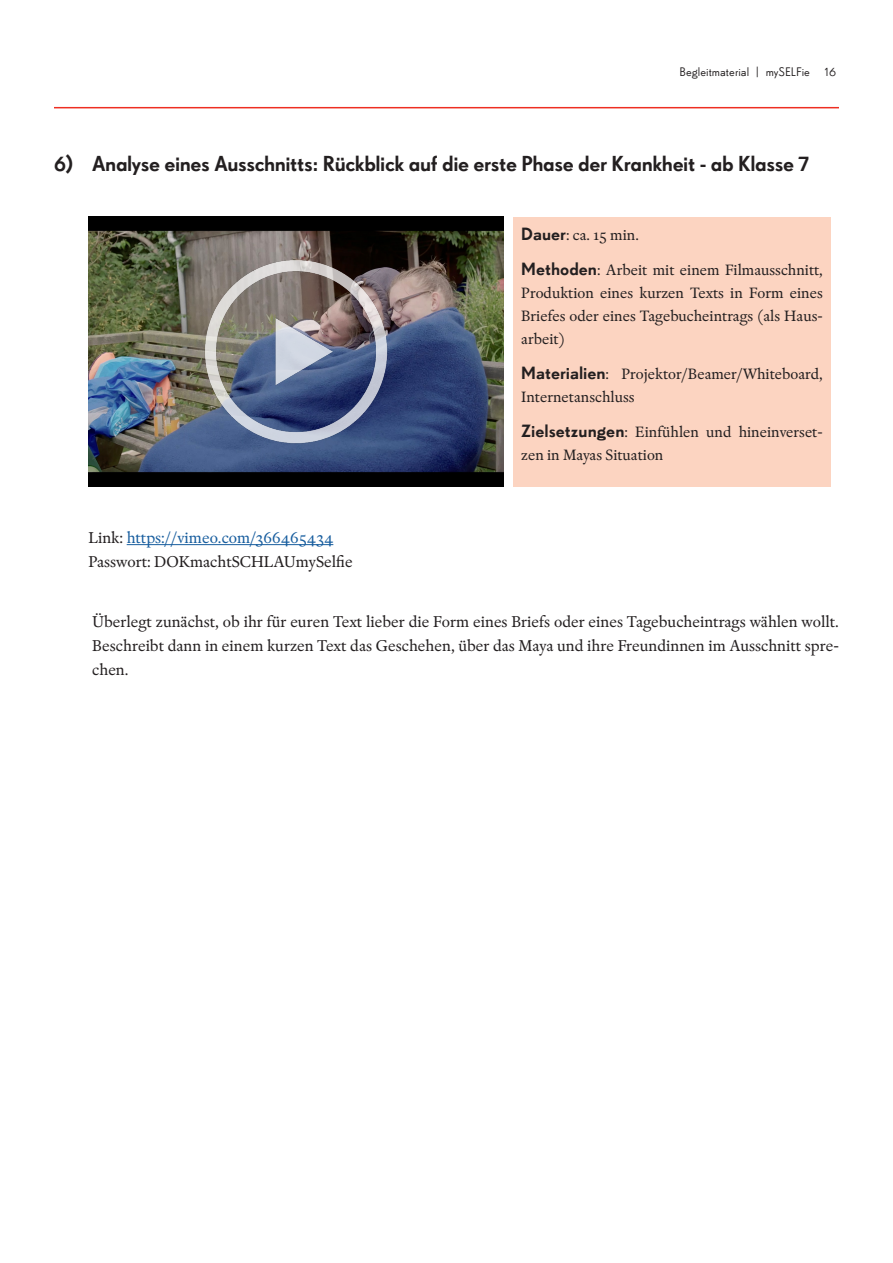
<style>
.page{position:relative;width:893px;height:1263px;background:#fff}
.page>*{position:absolute;margin:0;border:0;box-sizing:border-box;transform-origin:0 0}
.t1{font:21px "Super Grotesk A Med LF";letter-spacing:-.02em;color:#231f20}
.Paragraph{font:16.5px/24px "Rongel";color:#231f20;text-align:justify}
.Paragraph-2{font:15.75px/23px "Rongel";color:#231f20}
.t2{font:12px "Super Grotesk B Rg LF";color:#231f20}
.s1{color:#175d9e}
.s2{font-family:"Super Grotesk B Med LF";font-size:17.25px}
</style>
<div class="page">
<hr style="left:54px;top:107px;width:785px;height:1px;background:#ee2e22">
<div style="left:513px;top:217px;width:318px;height:269px;background:#fcd4c1"></div>
<img style="left:89px;top:217px;width:414px;height:269px">
<img style="left:203px;top:259px;width:186px;height:185px">
<hr style="left:127px;top:544px;width:206px;height:1px;background:#175d9e">
<p class="t2" style="left:679px;top:65px;width:158px">Begleitmaterial | mySELFie 16</p>
<p class="t1" style="left:54px;top:151px;width:756px">6) Analyse eines Ausschnitts: Rückblick auf die erste Phase der Krankheit - ab Klasse 7</p>
<p class="Paragraph" style="left:88px;top:526px;width:266px">Link: <span class="s1">https://vimeo.com/366465434<br></span>Passwort: DOKmachtSCHLAUmySelfie</p>
<p class="Paragraph-2" style="left:521px;top:224px;width:119px"><span class="s2">Dauer</span>: ca. 15 min.</p>
<p class="Paragraph-2" style="left:521px;top:259px;width:303px;text-align:justify"><span class="s2">Methoden</span>: Arbeit mit einem Filmausschnitt, Produktion eines kurzen Texts in Form eines Briefes oder eines Tagebucheintrags (als Haus&shy;arbeit)</p>
<p class="Paragraph-2" style="left:521px;top:363px;width:303px"><span class="s2">Materialien</span>: Projektor/Beamer/Whiteboard,<br>Internetanschluss</p>
<p class="Paragraph-2" style="left:521px;top:421px;width:303px"><span class="s2">Zielsetzungen</span>: Einfühlen und hineinverset&shy;zen in Mayas Situation</p>
<p class="Paragraph" style="left:92px;top:610px;width:748px">Überlegt zunächst, ob ihr für euren Text lieber die Form eines Briefs oder eines Tagebucheintrags wählen wollt.<br>Beschreibt dann in einem kurzen Text das Geschehen, über das Maya und ihre Freundinnen im Ausschnitt spre&shy;chen.</p>
</div>
